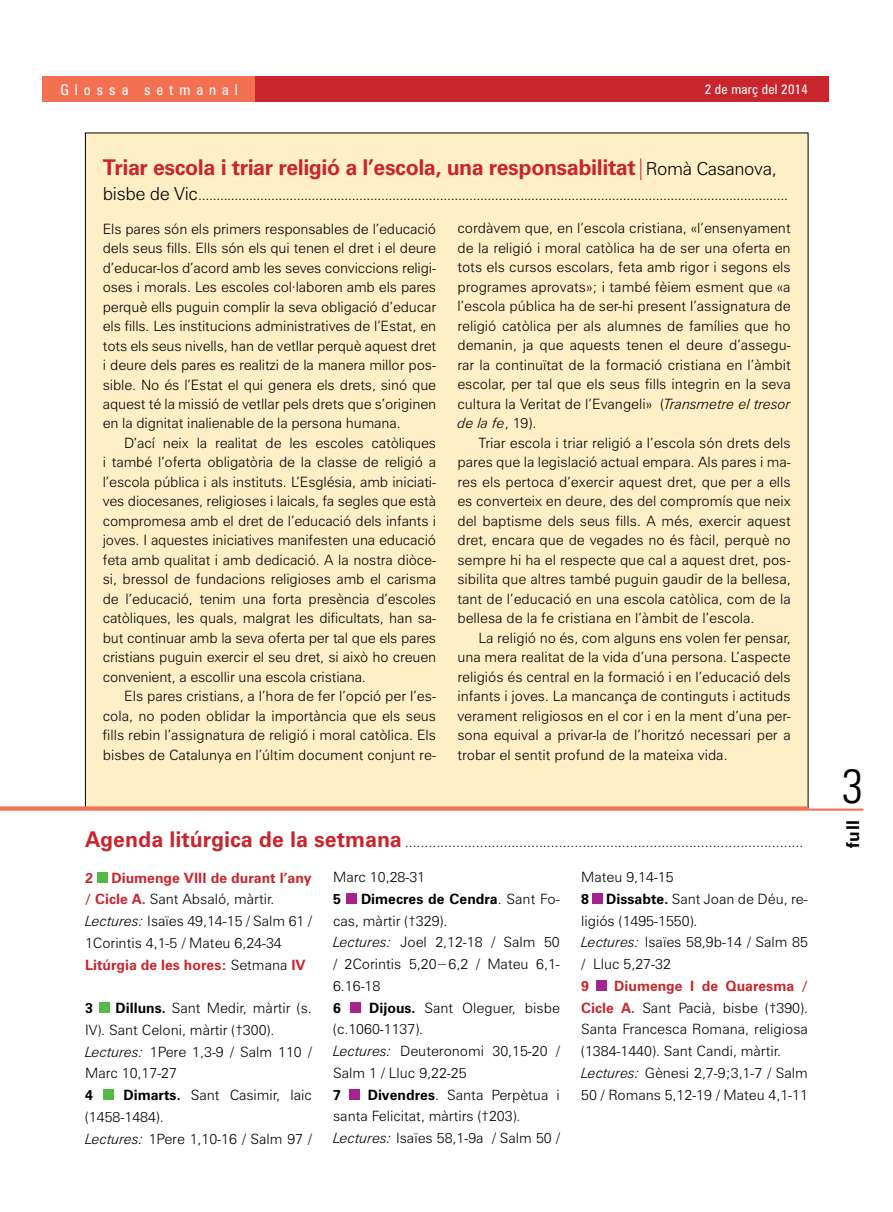
<style>
.page{position:relative;width:893px;height:1212px;background:#fff}
.page>*{position:absolute;margin:0;border:0;box-sizing:border-box;transform-origin:0 0}
.t1{font:300 condensed 48px "Zurich BT";color:#000}
.t2{font:700 21.75px "Zurich BT";letter-spacing:-.02em;color:#c9252c}
.t3{font:700 17.7px "Zurich BT";color:#000}
.t4{font:condensed 15px "Zurich BT";letter-spacing:.4em;color:#fff}
.t5{font:300 14.25px/19.5px "Zurich BT";color:#000}
.t6{font:700 14.25px "Zurich BT";color:#000}
.t7{font:700 14.25px "Zurich BT";color:#c9252c}
.t8{font:condensed 13.5px "Zurich BT";letter-spacing:.02em;color:#fff}
.s1{font-weight:300}
.s2{font-weight:300;font-size:18px;color:#000}
.s3{font-size:18px}
.s4{font-style:italic}
.s5{font-weight:700;font-size:21.75px;color:#c9252c}
.s6{font-weight:700;color:#c9252c}
.s7{font-weight:700}
</style>
<div class="page">
<div style="left:43px;top:77px;width:786px;height:25px;background:#c9252c"></div>
<div style="left:43px;top:77px;width:212px;height:25px;background:#f37053"></div>
<div style="left:97px;top:872px;width:10px;height:10px;background:#54b948"></div>
<div style="left:99px;top:1003px;width:10px;height:10px;background:#54b948"></div>
<div style="left:103px;top:1090px;width:10px;height:10px;background:#54b948"></div>
<div style="left:346px;top:893px;width:10px;height:11px;background:#a6228e"></div>
<div style="left:350px;top:1002px;width:10px;height:10px;background:#a6228e"></div>
<div style="left:349px;top:1089px;width:11px;height:10px;background:#a6228e"></div>
<div style="left:592px;top:893px;width:11px;height:11px;background:#a6228e"></div>
<div style="left:596px;top:980px;width:11px;height:11px;background:#a6228e"></div>
<div style="left:85px;top:133px;width:723px;height:675px;background:#ffefc6"></div>
<svg style="left:0;top:806px;width:863px;height:5px;background:#f4876c"></svg>
<p class="t4" style="left:60px;top:81px;width:179px">Glossa setmanal</p>
<p class="t8" style="left:705px;top:81px;width:105px">2 de març del 2014</p>
<h2 class="t2" style="left:103px;top:154px;width:675px">Triar escola i triar religió a l’escola, una responsabilitat<span class="s1">|</span><span class="s2">Romà Casanova,</span></h2>
<p class="t5" style="left:103px;top:185px;width:687px"><span class="s3">bisbe de Vic</span>.................................................................................................................................................................</p>
<p class="t5" style="left:103px;top:219px;width:335px;text-align:justify">Els pares són els primers responsables de l’educació dels seus fills. Ells són els qui tenen el dret i el deure d’educar-los d’acord amb les seves conviccions religi&shy;oses i morals. Les escoles col·laboren amb els pares perquè ells puguin complir la seva obligació d’educar els fills. Les institucions administratives de l’Estat, en tots els seus nivells, han de vetllar perquè aquest dret i deure dels pares es realitzi de la manera millor pos&shy;sible. No és l’Estat el qui genera els drets, sinó que aquest té la missió de vetllar pels drets que s’originen en la dignitat inalienable de la persona humana.</p>
<p class="t5" style="left:103px;top:433px;width:335px;text-align:justify;text-indent:21px">D’ací neix la realitat de les escoles catòliques i també l’oferta obligatòria de la classe de religió a l’escola pública i als instituts. L’Església, amb iniciati&shy;ves diocesanes, religioses i laicals, fa segles que està compromesa amb el dret de l’educació dels infants i joves. I aquestes iniciatives manifesten una educació feta amb qualitat i amb dedicació. A la nostra diòce&shy;si, bressol de fundacions religioses amb el carisma de l’educació, tenim una forta presència d’escoles catòliques, les quals, malgrat les dificultats, han sa&shy;but continuar amb la seva oferta per tal que els pares cristians puguin exercir el seu dret, si això ho creuen convenient, a escollir una escola cristiana.</p>
<p class="t5" style="left:103px;top:686px;width:335px;text-align:justify;text-indent:21px">Els pares cristians, a l’hora de fer l’opció per l’es&shy;cola, no poden oblidar la importància que els seus fills rebin l’assignatura de religió i moral catòlica. Els bisbes de Catalunya en l’últim document conjunt re-</p>
<p class="t5" style="left:457px;top:218px;width:335px;text-align:justify">cordàvem que, en l’escola cristiana, «l’ensenyament de la religió i moral catòlica ha de ser una oferta en tots els cursos escolars, feta amb rigor i segons els programes aprovats»; i també fèiem esment que «a l’escola pública ha de ser-hi present l’assignatura de religió catòlica per als alumnes de famílies que ho demanin, ja que aquests tenen el deure d’assegu&shy;rar la continuïtat de la formació cristiana en l’àmbit escolar, per tal que els seus fills integrin en la seva cultura la Veritat de l’Evangeli» (<span class="s4">Transmetre el tresor de la fe</span>, 19).</p>
<p class="t5" style="left:457px;top:433px;width:335px;text-align:justify;text-indent:21px">Triar escola i triar religió a l’escola són drets dels pares que la legislació actual empara. Als pares i ma&shy;res els pertoca d’exercir aquest dret, que per a ells es converteix en deure, des del compromís que neix del baptisme dels seus fills. A més, exercir aquest dret, encara que de vegades no és fàcil, perquè no sempre hi ha el respecte que cal a aquest dret, pos&shy;sibilita que altres també puguin gaudir de la bellesa, tant de l’educació en una escola catòlica, com de la bellesa de la fe cristiana en l’àmbit de l’escola.</p>
<p class="t5" style="left:457px;top:628px;width:335px;text-align:justify;text-indent:21px">La religió no és, com alguns ens volen fer pensar, una mera realitat de la vida d’una persona. L’aspecte religiós és central en la formació i en l’educació dels infants i joves. La mancança de continguts i actituds verament religiosos en el cor i en la ment d’una per&shy;sona equival a privar-la de l’horitzó necessari per a trobar el sentit profund de la mateixa vida.</p>
<p class="t5" style="left:85px;top:832px;width:720px"><span class="s5">Agenda litúrgica de la setmana</span> .....................................................................................................</p>
<p class="t5" style="left:85px;top:866px;width:228px;line-height:21.8px;text-indent:26px"><span class="s6">Diumenge VIII de durant l’any / Cicle A.</span> Sant Absaló, màrtir.<br><span class="s4">Lectures:</span> Isaïes 49,14-15 / Salm 61 /<br>1Corintis 4,1-5 / Mateu 6,24-34<br><span class="s6">Litúrgia de les hores:</span> Setmana <span class="s6">IV</span></p>
<p class="t6" style="left:85px;top:999px;width:9px">3</p>
<p class="t7" style="left:85px;top:869px;width:9px">2</p>
<p class="t5" style="left:85px;top:997px;width:228px;line-height:21.8px;text-indent:31px"><span class="s7">Dilluns.</span> Sant Medir, màrtir (s.<br>IV). Sant Celoni, màrtir (†300).<br><span class="s4">Lectures:</span> 1Pere 1,3-9 / Salm 110 /<br>Marc 10,17-27</p>
<p class="t6" style="left:85px;top:1086px;width:9px">4</p>
<p class="t5" style="left:85px;top:1084px;width:228px;line-height:21.8px;text-indent:39px"><span class="s7">Dimarts.</span> Sant Casimir, laic (1458-1484).<br><span class="s4">Lectures:</span> 1Pere 1,10-16 / Salm 97 /</p>
<p class="t5" style="left:333px;top:867px;width:94px">Marc 10,28-31</p>
<p class="t6" style="left:333px;top:890px;width:9px">5</p>
<p class="t5" style="left:333px;top:888px;width:228px;line-height:21.8px;text-indent:28px"><span class="s7">Dimecres de Cendra</span>. Sant Fo&shy;cas, màrtir (†329).<br><span class="s4">Lectures:</span> Joel 2,12-18 / Salm 50 / 2Corintis 5,20−6,2 / Mateu 6,1-<br>6.16-18</p>
<p class="t6" style="left:333px;top:999px;width:9px">6</p>
<p class="t5" style="left:333px;top:996px;width:228px;line-height:21.8px;text-indent:36px"><span class="s7">Dijous.</span> Sant Oleguer, bisbe (c.1060-1137).<br><span class="s4">Lectures:</span> Deuteronomi 30,15-20 /<br>Salm 1 / Lluc 9,22-25</p>
<p class="t6" style="left:333px;top:1086px;width:9px">7</p>
<p class="t5" style="left:333px;top:1083px;width:228px;line-height:21.8px;text-indent:35px"><span class="s7">Divendres</span>. Santa Perpètua i santa Felicitat, màrtirs (†203).<br><span class="s4">Lectures:</span> Isaïes 58,1-9a / Salm 50 /</p>
<p class="t5" style="left:581px;top:866px;width:228px;line-height:21.8px">Mateu 9,14-15<br><span class="s7">8 Dissabte.</span> Sant Joan de Déu, re&shy;ligiós (1495-1550).<br><span class="s4">Lectures:</span> Isaïes 58,9b-14 / Salm 85 / Lluc 5,27-32</p>
<p class="t7" style="left:581px;top:977px;width:9px">9</p>
<p class="t5" style="left:581px;top:975px;width:228px;line-height:21.8px;text-indent:33px"><span class="s6">Diumenge I de Quaresma /<br>Cicle A.</span> Sant Pacià, bisbe (†390).<br>Santa Francesca Romana, religiosa (1384-1440). Sant Candi, màrtir.<br><span class="s4">Lectures:</span> Gènesi 2,7-9;3,1-7 / Salm<br>50 / Romans 5,12-19 / Mateu 4,1-11</p>
<h1 class="t1" style="left:842px;top:756px;width:24px">3</h1>
<p class="t3" style="left:842px;top:848px;width:30px;rotate:-90deg">full</p>
</div>
